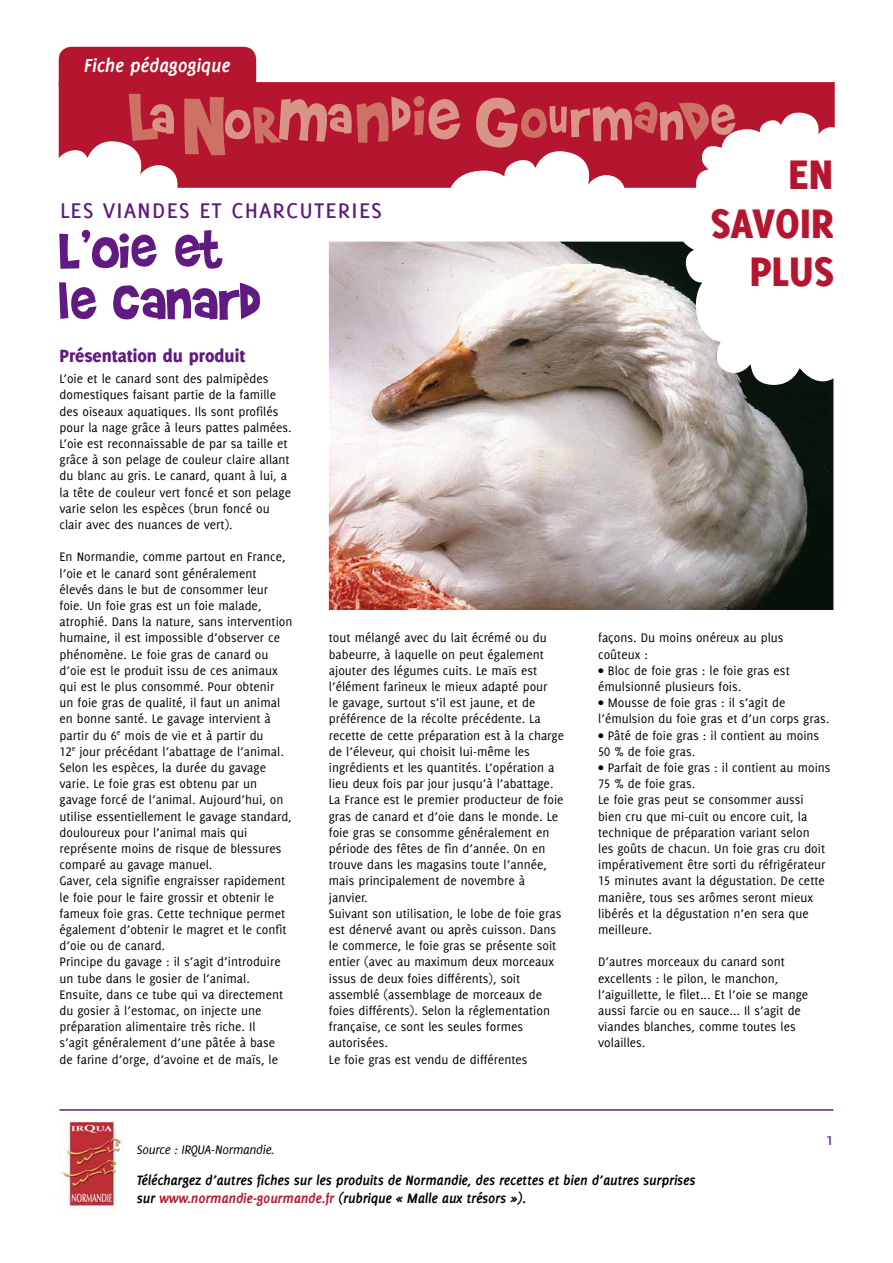
<style>
.page{position:relative;width:893px;height:1263px;background:#fff}
.page>*{position:absolute;margin:0;border:0;box-sizing:border-box;transform-origin:0 0}
.t1{font:60px/52.5px "Brady Bunch Remastered";color:#601a81}
.t2{font:800 45.3px/48.3px "Delicious";letter-spacing:.015em;color:#b5152f;text-align:right}
.t3{font:28.5px "Delicious Small Caps";color:#601a81}
.t4{font:italic 700 20.7px "Delicious";letter-spacing:-.015em;color:#fff}
.t5{font:800 19.5px "Delicious";color:#601a81}
.t6{font:18px "Delicious";color:#601a81}
.t7{font:italic 700 15px/18px "Delicious";letter-spacing:-.02em;color:#000}
.t8{font:13.5px/16.2px "Delicious";color:#000}
.t9{font:italic 13.5px "Delicious";letter-spacing:-.02em;color:#000}
.s1{font-family:"Delicious Small Caps"}
.s2{font-weight:700}
.s3{color:#b5152f}
</style>
<div class="page">
<img style="left:60px;top:1121px;width:62px;height:88px">
<hr style="left:60px;top:1109px;width:773px;height:2px;background:#601a81">
<img style="left:329px;top:242px;width:504px;height:368px">
<div style="left:60px;top:48px;width:195px;height:48px;background:#b5152f;border-radius:11px"></div>
<div style="left:59px;top:47px;width:197px;height:50px;border:3px solid #b5152f;border-radius:11px"></div>
<svg style="left:59px;top:82px;width:776px;height:106px;fill:#b5152f"></svg>
<svg style="left:129px;top:94px;width:45px;height:47px;background:#c44d52"></svg>
<svg style="left:476px;top:98px;width:260px;height:50px;background:#c34750"></svg>
<svg style="left:184px;top:96px;width:277px;height:59px;background:#c2444d"></svg>
<h3 class="t4" style="left:84px;top:54px;width:148px">Fiche pédagogique</h3>
<h3 class="t3" style="left:60px;top:193px;width:324px">les viandes et charcuteries</h3>
<h1 class="t1" style="left:60px;top:223px;width:203px">L’oie et le canard</h1>
<h2 class="t2" style="left:711px;top:150px;width:124px">En savoir plus</h2>
<h3 class="t5" style="left:60px;top:345px;width:187px">Présentation du produit</h3>
<p class="t8" style="left:60px;top:370px;width:234px">L’oie et le canard sont des palmipèdes domestiques faisant partie de la famille des oiseaux aquatiques. Ils sont profilés pour la nage grâce à leurs pattes palmées.<br>L’oie est reconnaissable de par sa taille et grâce à son pelage de couleur claire allant du blanc au gris. Le canard, quant à lui, a la tête de couleur vert foncé et son pelage varie selon les espèces (brun foncé ou clair avec des nuances de vert).</p>
<p class="t8" style="left:60px;top:549px;width:234px">En Normandie, comme partout en France, l’oie et le canard sont généralement élevés dans le but de consommer leur foie. Un foie gras est un foie malade, atrophié. Dans la nature, sans intervention humaine, il est impossible d’observer ce phénomène. Le foie gras de canard ou d’oie est le produit issu de ces animaux qui est le plus consommé. Pour obtenir<br>un foie gras de qualité, il faut un animal en bonne santé. Le gavage intervient à partir du <span class="s1">6</span><sup>e</sup> mois de vie et à partir du<br><span class="s1">12</span><sup>e</sup> jour précédant l’abattage de l’animal.<br>Selon les espèces, la durée du gavage varie. Le foie gras est obtenu par un gavage forcé de l’animal. Aujourd’hui, on utilise essentiellement le gavage standard, douloureux pour l’animal mais qui représente moins de risque de blessures comparé au gavage manuel.<br>Gaver, cela signifie engraisser rapidement le foie pour le faire grossir et obtenir le fameux foie gras. Cette technique permet également d’obtenir le magret et le confit d’oie ou de canard.<br>Principe du gavage : il s’agit d’introduire un tube dans le gosier de l’animal.<br>Ensuite, dans ce tube qui va directement du gosier à l’estomac, on injecte une préparation alimentaire très riche. Il<br>s’agit généralement d’une pâtée à base<br>de farine d’orge, d’avoine et de maïs, le</p>
<p class="t9" style="left:137px;top:1141px;width:139px">Source : IRQUA-Normandie.</p>
<p class="t8" style="left:329px;top:630px;width:237px">tout mélangé avec du lait écrémé ou du babeurre, à laquelle on peut également ajouter des légumes cuits. Le maïs est l’élément farineux le mieux adapté pour<br>le gavage, surtout s’il est jaune, et de préférence de la récolte précédente. La recette de cette préparation est à la charge de l’éleveur, qui choisit lui-même les ingrédients et les quantités. L’opération a lieu deux fois par jour jusqu’à l’abattage.<br>La France est le premier producteur de foie gras de canard et d’oie dans le monde. Le foie gras se consomme généralement en période des fêtes de fin d’année. On en trouve dans les magasins toute l’année, mais principalement de novembre à janvier.<br>Suivant son utilisation, le lobe de foie gras est dénervé avant ou après cuisson. Dans le commerce, le foie gras se présente soit entier (avec au maximum deux morceaux issus de deux foies différents), soit assemblé (assemblage de morceaux de foies différents). Selon la réglementation française, ce sont les seules formes autorisées.<br>Le foie gras est vendu de différentes</p>
<p class="t8" style="left:598px;top:630px;width:187px">façons. Du moins onéreux au plus coûteux :</p>
<p class="t8" style="left:598px;top:662px;width:193px"><span class="s2">•</span> Bloc de foie gras : le foie gras est émulsionné plusieurs fois.</p>
<p class="t8" style="left:598px;top:694px;width:233px"><span class="s2">•</span> Mousse de foie gras : il s’agit de l’émulsion du foie gras et d’un corps gras.</p>
<p class="t8" style="left:598px;top:727px;width:223px"><span class="s2">•</span> Pâté de foie gras : il contient au moins<br><span class="s1">50</span> % de foie gras.</p>
<p class="t8" style="left:598px;top:759px;width:234px"><span class="s2">•</span> Parfait de foie gras : il contient au moins <span class="s1">75</span> % de foie gras.<br>Le foie gras peut se consommer aussi<br>bien cru que mi-cuit ou encore cuit, la technique de préparation variant selon<br>les goûts de chacun. Un foie gras cru doit impérativement être sorti du réfrigérateur <span class="s1">15</span> minutes avant la dégustation. De cette manière, tous ses arômes seront mieux libérés et la dégustation n’en sera que meilleure.</p>
<p class="t8" style="left:598px;top:954px;width:212px">D’autres morceaux du canard sont excellents : le pilon, le manchon, l’aiguillette, le filet... Et l’oie se mange aussi farcie ou en sauce... Il s’agit de viandes blanches, comme toutes les volailles.</p>
<h3 class="t6" style="left:825px;top:1129px;width:10px">1</h3>
<p class="t7" style="left:137px;top:1171px;width:560px">Téléchargez d’autres fiches sur les produits de Normandie, des recettes et bien d’autres surprises sur <span class="s3">www.normandie-gourmande.fr</span> (rubrique « Malle aux trésors »).</p>
</div>
